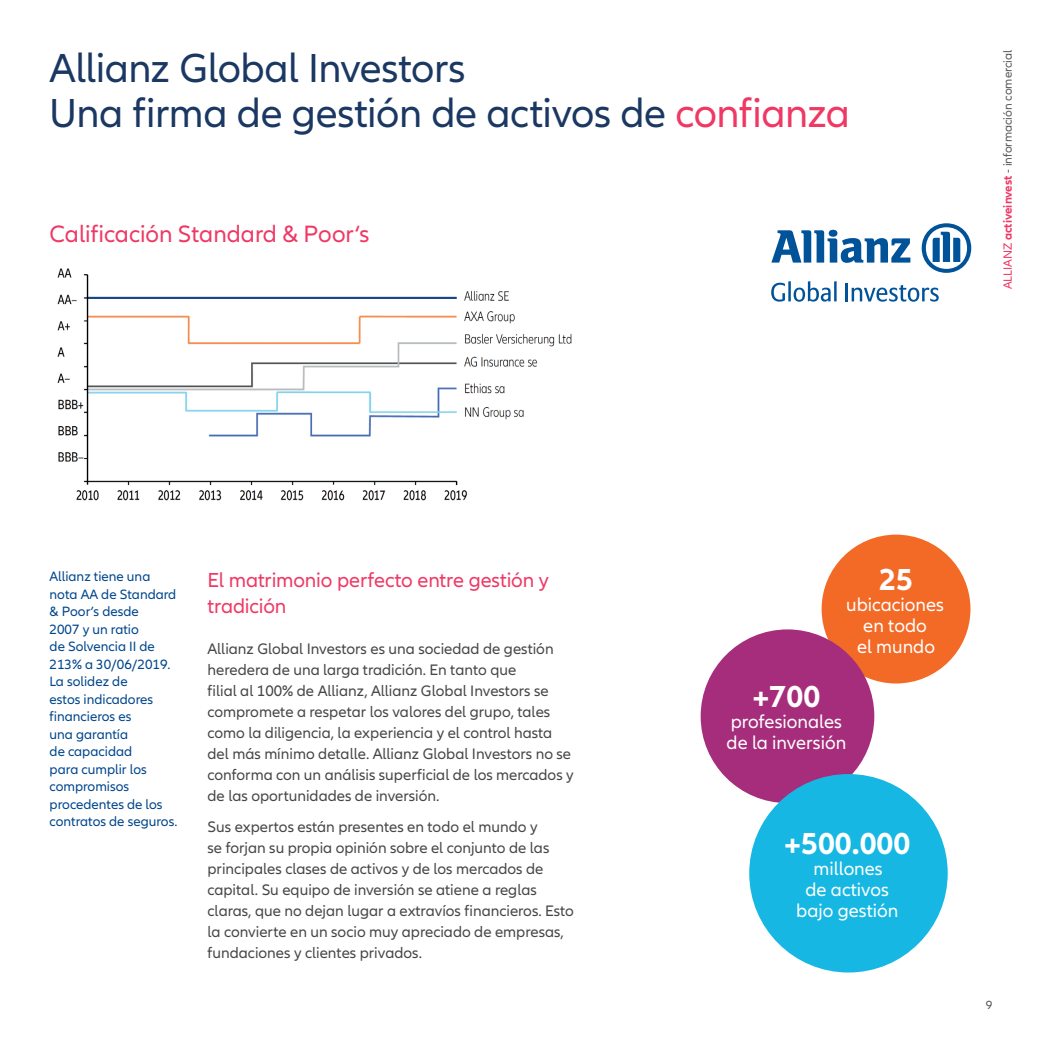
<style>
.page{position:relative;width:1042px;height:1042px;background:#fff}
.page>*{position:absolute;margin:0;border:0;box-sizing:border-box;transform-origin:0 0}
.HL_24_26_ASR_A4{font:42px/45.5px "Allianz Neo";letter-spacing:-.01em;color:#1a3862}
.Titulos_texto{font:700 31.5px "Allianz Neo";color:#fff}
.Titulo_Texto{font:24.5px "Allianz Neo";color:#ef3864}
.Subhead_12_15_ASR_A4{font:21px/26.2px "Allianz Neo";letter-spacing:-.005em;color:#ef3864}
.Titulos_texto-2{font:19.25px/21px "Allianz Neo";color:#fff;text-align:center}
.Copy_9_12_ASL_A4__Ba{font:15.75px/21px "Allianz Neo";color:#454647}
.Copy_9_12_ASL_A4__Ba-2{font:14px/17.5px "Allianz Neo";color:#01468c}
.t1{font:12.25px "Allianz Neo";color:#57585a}
.s1{color:#ef3864}
.s2{font-weight:700;color:#ef3864}
</style>
<div class="page">
<svg style="left:771px;top:283px;width:14px;height:19px"></svg>
<hr style="left:788px;top:281px;width:3px;height:20px;background:#015399">
<svg style="left:793px;top:281px;width:37px;height:21px"></svg>
<hr style="left:834px;top:281px;width:2px;height:20px;background:#015399">
<hr style="left:845px;top:283px;width:3px;height:18px;background:#015399">
<svg style="left:851px;top:285px;width:87px;height:17px"></svg>
<svg style="left:771px;top:230px;width:139px;height:33px"></svg>
<svg style="left:921px;top:223px;width:50px;height:50px"></svg>
<div style="left:821px;top:535px;width:149px;height:148px;background:#f36a27;border-radius:50%"></div>
<div style="left:700px;top:629px;width:174px;height:174px;background:#a62d7b;border-radius:50%"></div>
<div style="left:749px;top:774px;width:198px;height:198px;background:#16b8e3;border-radius:50%"></div>
<img style="left:57px;top:268px;width:515px;height:233px">
<p class="HL_24_26_ASR_A4" style="left:50px;top:46px;width:802px">Allianz Global Investors<br>Una firma de gestión de activos de <span class="s1">confianza</span></p>
<p class="Titulo_Texto" style="left:50px;top:220px;width:321px">Calificación Standard &amp; Poor‘s</p>
<p class="t1" style="left:1000px;top:289px;width:241px;rotate:-90deg"><span class="s1">ALLIANZ</span> <span class="s2">activeinvest</span> - información comercial</p>
<p class="Copy_9_12_ASL_A4__Ba-2" style="left:50px;top:568px;width:129px">Allianz tiene una nota AA de Standard &amp; Poor’s desde<br>2007 y un ratio<br>de Solvencia II de<br>213% a 30/06/2019.<br>La solidez de<br>estos indicadores financieros es<br>una garantía<br>de capacidad<br>para cumplir los compromisos procedentes de los contratos de seguros.</p>
<p class="Subhead_12_15_ASR_A4" style="left:208px;top:567px;width:343px">El matrimonio perfecto entre gestión y tradición</p>
<p class="Copy_9_12_ASL_A4__Ba" style="left:208px;top:638px;width:368px">Allianz Global Investors es una sociedad de gestión heredera de una larga tradición. En tanto que<br>filial al 100% de Allianz, Allianz Global Investors se compromete a respetar los valores del grupo, tales como la diligencia, la experiencia y el control hasta del más mínimo detalle. Allianz Global Investors no se conforma con un análisis superficial de los mercados y de las oportunidades de inversión.</p>
<p class="Copy_9_12_ASL_A4__Ba" style="left:208px;top:816px;width:368px">Sus expertos están presentes en todo el mundo y<br>se forjan su propia opinión sobre el conjunto de las principales clases de activos y de los mercados de capital. Su equipo de inversión se atiene a reglas claras, que no dejan lugar a extravíos financieros. Esto la convierte en un socio muy apreciado de empresas, fundaciones y clientes privados.</p>
<p class="Titulos_texto" style="left:879px;top:561px;width:35px">25</p>
<p class="Titulos_texto-2" style="left:846px;top:594px;width:99px">ubicaciones en todo<br>el mundo</p>
<p class="Titulos_texto" style="left:752px;top:678px;width:69px">+700</p>
<p class="Titulos_texto-2" style="left:726px;top:712px;width:121px;text-align:left">profesionales de la inversión</p>
<p class="Titulos_texto" style="left:784px;top:825px;width:128px">+500.000</p>
<p class="Titulos_texto-2" style="left:796px;top:858px;width:104px">millones<br>de activos bajo gestión</p>
<p class="t1" style="left:986px;top:998px;width:8px">9</p>
</div>
